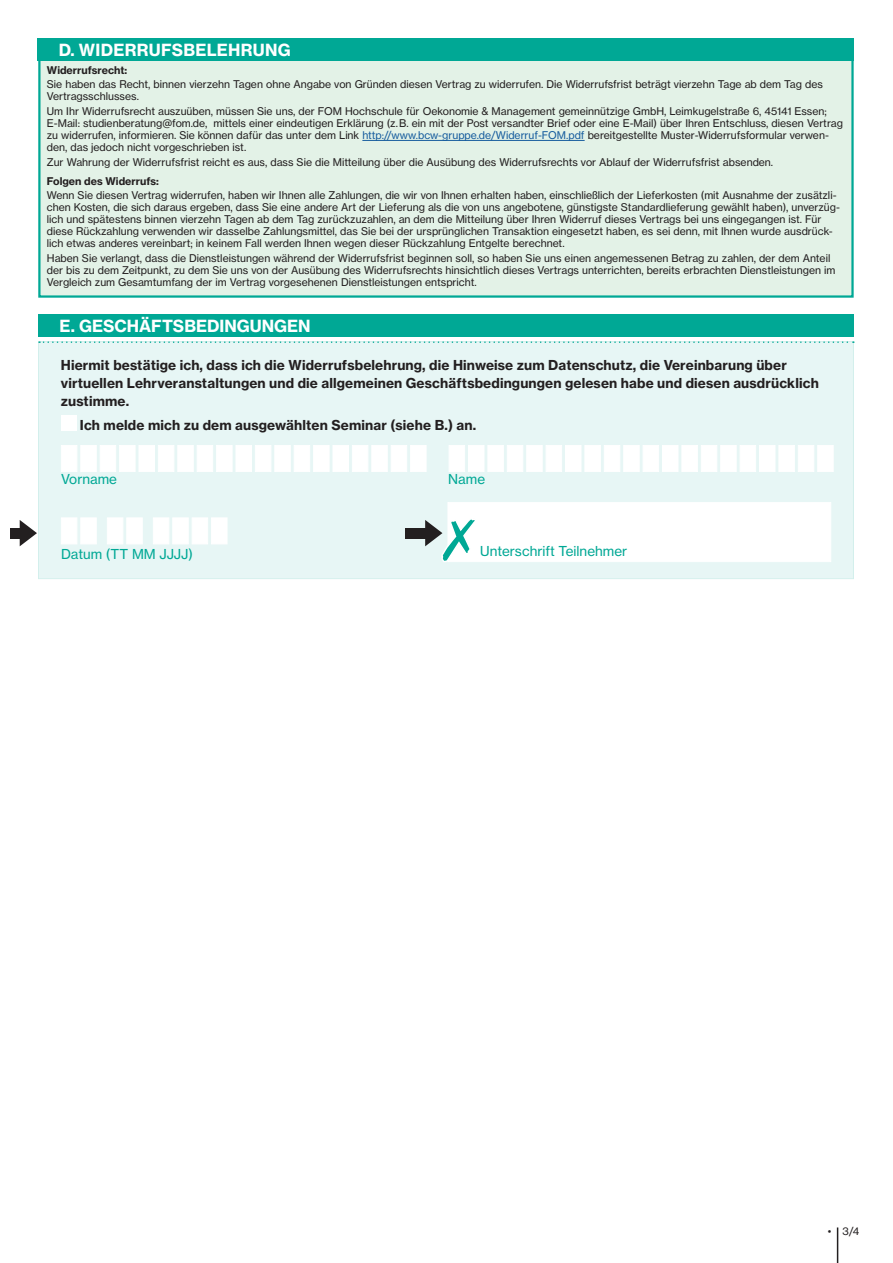
<style>
.page{position:relative;width:893px;height:1263px;background:#fff}
.page>*{position:absolute;margin:0;border:0;box-sizing:border-box;transform-origin:0 0}
.t1{font:16.5px "N Haas Grotesk TX Pro 75 Bd";letter-spacing:.005em;color:#fff}
.t2{font:13.5px/17.9px "N Haas Grotesk TX Pro 75 Bd";letter-spacing:.01em;color:#231f20}
.t3{font:13.5px "N Haas Grotesk TX Pro 55 Rg";color:#00a895}
.t4{font:10.5px/12px "N Haas Grotesk TX Pro 55 Rg";color:#231f20}
.t5{font:10.5px "N Haas Grotesk TX Pro 75 Bd";color:#231f20}
.s1{color:#175d9e}
</style>
<div class="page">
<hr style="left:837px;top:1227px;width:1px;height:36px;background:#231f20">
<div style="left:38px;top:341px;width:815px;height:238px;background:#e7f6f5"></div>
<div style="left:11px;top:528px;width:10px;height:10px;background:#231f20"></div>
<svg style="left:20px;top:520px;width:17px;height:26px"></svg>
<div style="left:61px;top:518px;width:16px;height:26px;background:#fff"></div>
<div style="left:81px;top:518px;width:15px;height:26px;background:#fff"></div>
<div style="left:107px;top:518px;width:16px;height:26px;background:#fff"></div>
<div style="left:127px;top:518px;width:15px;height:26px;background:#fff"></div>
<div style="left:153px;top:518px;width:16px;height:26px;background:#fff"></div>
<div style="left:173px;top:518px;width:15px;height:26px;background:#fff"></div>
<div style="left:192px;top:518px;width:16px;height:26px;background:#fff"></div>
<div style="left:211px;top:518px;width:16px;height:26px;background:#fff"></div>
<div style="left:448px;top:502px;width:383px;height:60px;background:#fff"></div>
<div style="left:405px;top:528px;width:22px;height:10px;background:#231f20"></div>
<svg style="left:425px;top:511px;width:52px;height:51px"></svg>
<div style="left:61px;top:445px;width:16px;height:27px;background:#fff"></div>
<div style="left:81px;top:445px;width:15px;height:27px;background:#fff"></div>
<div style="left:100px;top:445px;width:16px;height:27px;background:#fff"></div>
<div style="left:119px;top:445px;width:16px;height:27px;background:#fff"></div>
<div style="left:139px;top:445px;width:16px;height:27px;background:#fff"></div>
<div style="left:158px;top:445px;width:16px;height:27px;background:#fff"></div>
<div style="left:178px;top:445px;width:15px;height:27px;background:#fff"></div>
<div style="left:197px;top:445px;width:16px;height:27px;background:#fff"></div>
<div style="left:216px;top:445px;width:16px;height:27px;background:#fff"></div>
<div style="left:236px;top:445px;width:16px;height:27px;background:#fff"></div>
<div style="left:255px;top:445px;width:16px;height:27px;background:#fff"></div>
<div style="left:275px;top:445px;width:15px;height:27px;background:#fff"></div>
<div style="left:294px;top:445px;width:16px;height:27px;background:#fff"></div>
<div style="left:313px;top:445px;width:16px;height:27px;background:#fff"></div>
<div style="left:333px;top:445px;width:16px;height:27px;background:#fff"></div>
<div style="left:352px;top:445px;width:16px;height:27px;background:#fff"></div>
<div style="left:372px;top:445px;width:15px;height:27px;background:#fff"></div>
<div style="left:391px;top:445px;width:16px;height:27px;background:#fff"></div>
<div style="left:410px;top:445px;width:16px;height:27px;background:#fff"></div>
<div style="left:449px;top:445px;width:16px;height:27px;background:#fff"></div>
<div style="left:468px;top:445px;width:16px;height:27px;background:#fff"></div>
<div style="left:488px;top:445px;width:16px;height:27px;background:#fff"></div>
<div style="left:507px;top:445px;width:16px;height:27px;background:#fff"></div>
<div style="left:526px;top:445px;width:16px;height:27px;background:#fff"></div>
<div style="left:546px;top:445px;width:16px;height:27px;background:#fff"></div>
<div style="left:565px;top:445px;width:16px;height:27px;background:#fff"></div>
<div style="left:585px;top:445px;width:16px;height:27px;background:#fff"></div>
<div style="left:604px;top:445px;width:16px;height:27px;background:#fff"></div>
<div style="left:623px;top:445px;width:16px;height:27px;background:#fff"></div>
<div style="left:643px;top:445px;width:16px;height:27px;background:#fff"></div>
<div style="left:662px;top:445px;width:16px;height:27px;background:#fff"></div>
<div style="left:682px;top:445px;width:15px;height:27px;background:#fff"></div>
<div style="left:701px;top:445px;width:16px;height:27px;background:#fff"></div>
<div style="left:720px;top:445px;width:16px;height:27px;background:#fff"></div>
<div style="left:740px;top:445px;width:16px;height:27px;background:#fff"></div>
<div style="left:759px;top:445px;width:16px;height:27px;background:#fff"></div>
<div style="left:779px;top:445px;width:15px;height:27px;background:#fff"></div>
<div style="left:798px;top:445px;width:16px;height:27px;background:#fff"></div>
<div style="left:817px;top:445px;width:16px;height:27px;background:#fff"></div>
<div style="left:61px;top:415px;width:15px;height:15px;background:#fff"></div>
<div style="left:38px;top:314px;width:816px;height:22px;background:#00a895"></div>
<div style="left:39px;top:39px;width:813px;height:258px;background:#e3f2e7"></div>
<hr style="left:362px;top:140px;width:223px;height:1px;background:#175d9e">
<div style="left:37px;top:38px;width:817px;height:22px;background:#00a895"></div>
<h1 class="t1" style="left:59px;top:39px;width:234px">D. WIDERRUFSBELEHRUNG</h1>
<p class="t5" style="left:47px;top:64px;width:82px">Widerrufsrecht:</p>
<p class="t4" style="left:47px;top:79px;width:777px">Sie haben das Recht, binnen vierzehn Tagen ohne Angabe von Gründen diesen Vertrag zu widerrufen. Die Widerrufsfrist beträgt vierzehn Tage ab dem Tag des<br>Vertragsschlusses.</p>
<p class="t4" style="left:47px;top:106px;width:797px">Um Ihr Widerrufsrecht auszuüben, müssen Sie uns, der FOM Hochschule für Oekonomie &amp; Management gemeinnützige GmbH, Leimkugelstraße 6, 45141 Essen; E-Mail: studienberatung@fom.de, mittels einer eindeutigen Erklärung (z. B. ein mit der Post versandter Brief oder eine E-Mail) über Ihren Entschluss, diesen Vertrag zu widerrufen, informieren. Sie können dafür das unter dem Link <span class="s1">http://www.bcw-gruppe.de/Widerruf-FOM.pdf</span> bereitgestellte Muster-Widerrufsformular verwen&shy;den, das jedoch nicht vorgeschrieben ist.</p>
<p class="t4" style="left:47px;top:157px;width:728px">Zur Wahrung der Widerrufsfrist reicht es aus, dass Sie die Mitteilung über die Ausübung des Widerrufsrechts vor Ablauf der Widerrufsfrist absenden.</p>
<p class="t5" style="left:47px;top:174px;width:114px">Folgen des Widerrufs:</p>
<p class="t4" style="left:47px;top:189px;width:795px">Wenn Sie diesen Vertrag widerrufen, haben wir Ihnen alle Zahlungen, die wir von Ihnen erhalten haben, einschließlich der Lieferkosten (mit Ausnahme der zusätzli&shy;chen Kosten, die sich daraus ergeben, dass Sie eine andere Art der Lieferung als die von uns angebotene, günstigste Standardlieferung gewählt haben), unverzüg&shy;lich und spätestens binnen vierzehn Tagen ab dem Tag zurückzuzahlen, an dem die Mitteilung über Ihren Widerruf dieses Vertrags bei uns eingegangen ist. Für diese Rückzahlung verwenden wir dasselbe Zahlungsmittel, das Sie bei der ursprünglichen Transaktion eingesetzt haben, es sei denn, mit Ihnen wurde ausdrück&shy;lich etwas anderes vereinbart; in keinem Fall werden Ihnen wegen dieser Rückzahlung Entgelte berechnet.</p>
<p class="t4" style="left:47px;top:252px;width:790px">Haben Sie verlangt, dass die Dienstleistungen während der Widerrufsfrist beginnen soll, so haben Sie uns einen angemessenen Betrag zu zahlen, der dem Anteil der bis zu dem Zeitpunkt, zu dem Sie uns von der Ausübung des Widerrufsrechts hinsichtlich dieses Vertrags unterrichten, bereits erbrachten Dienstleistungen im<br>Vergleich zum Gesamtumfang der im Vertrag vorgesehenen Dienstleistungen entspricht.</p>
<h1 class="t1" style="left:60px;top:315px;width:252px">E. GESCHÄFTSBEDINGUNGEN</h1>
<p class="t2" style="left:61px;top:356px;width:759px">Hiermit bestätige ich, dass ich die Widerrufsbelehrung, die Hinweise zum Datenschutz, die Vereinbarung über virtuellen Lehrveranstaltungen und die allgemeinen Geschäftsbedingungen gelesen habe und diesen ausdrücklich zustimme.</p>
<p class="t2" style="left:80px;top:416px;width:398px">Ich melde mich zu dem ausgewählten Seminar (siehe B.) an.</p>
<p class="t3" style="left:61px;top:471px;width:57px">Vorname</p>
<p class="t3" style="left:448px;top:471px;width:38px">Name</p>
<p class="t3" style="left:61px;top:546px;width:133px">Datum (TT MM JJJJ)</p>
<p class="t3" style="left:480px;top:542px;width:148px">Unterschrift Teilnehmer</p>
<p class="t4" style="left:828px;top:1225px;width:33px">• 3/4</p>
</div>
